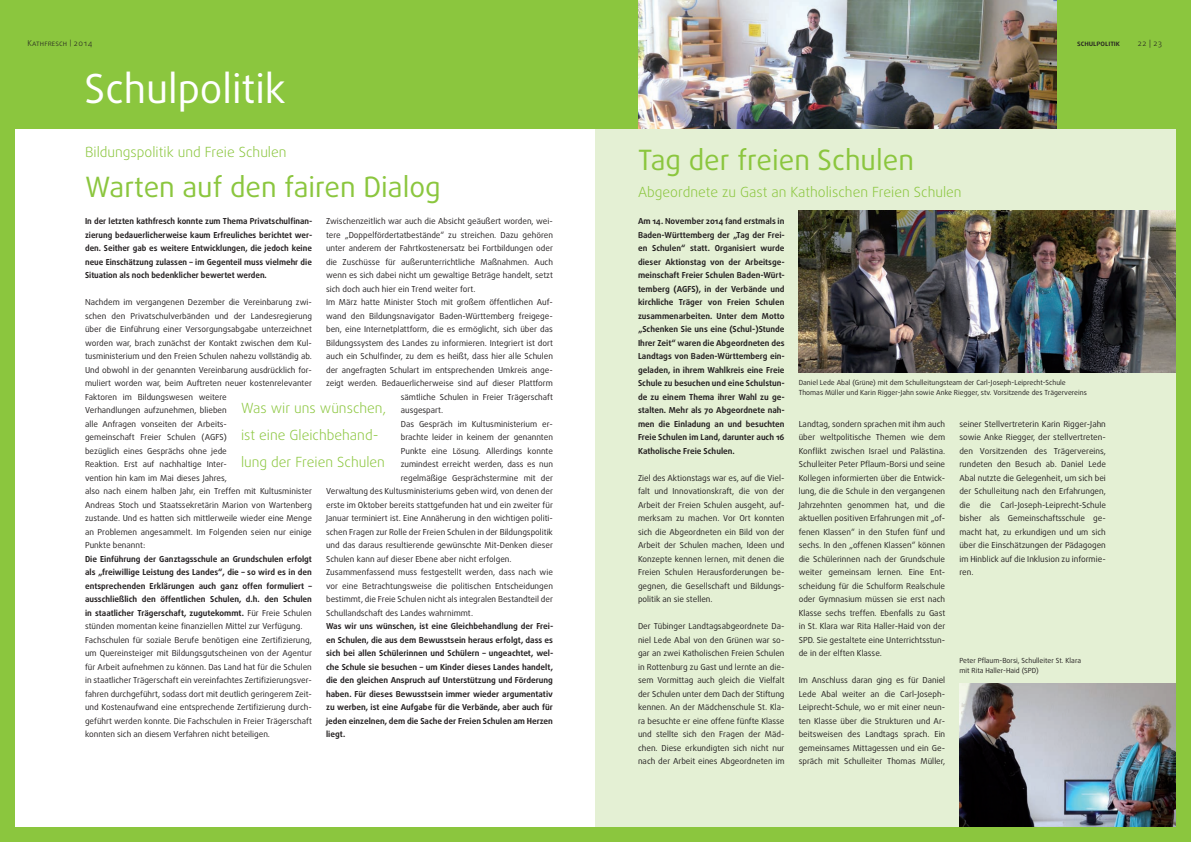
<style>
.page{position:relative;width:1191px;height:842px;background:#fff}
.page>*{position:absolute;margin:0;border:0;box-sizing:border-box;transform-origin:0 0}
.t1{font:40px "Daxline";color:#fff}
.t2{font:28px "Daxline";color:#8bc63e}
.t3{font:300 14px/27px "Daxline";color:#8bc63e}
.t4{font:8.2px/13.5px "Daxline";color:#231f20;text-align:justify}
.t5{font:700 8.2px/13.5px "Daxline";color:#231f20;text-align:justify}
.t6{font:300 8px "Daxline SC";letter-spacing:.01em;color:#231f20}
.t7{font:500 8px "Daxline SC";color:#231f20}
.t8{font:7px/10px "Daxline";color:#231f20}
.s1{font-family:"Daxline";font-size:6.8px}
.s2{font-weight:700}
</style>
<div class="page">
<div style="left:595px;top:0;width:596px;height:842px;background:#e4f0d4"></div>
<div style="left:0;top:0;width:1191px;height:129px;background:#8bc63e"></div>
<div style="left:0;top:0;width:14px;height:842px;background:#8bc63e"></div>
<img style="left:959px;top:683px;width:217px;height:145px">
<img style="left:798px;top:211px;width:378px;height:162px">
<img style="left:638px;top:0;width:418px;height:129px">
<div style="left:1176px;top:0;width:15px;height:842px;background:#8bc63e"></div>
<div style="left:0;top:828px;width:1191px;height:14px;background:#8bc63e"></div>
<p class="t6" style="left:28px;top:38px;width:66px">Kathfresch <span class="s1">|</span> 2014</p>
<p class="t7" style="left:1077px;top:38px;width:45px">schulpolitik</p>
<p class="t6" style="left:1137px;top:38px;width:27px">22 | 23</p>
<h1 class="t1" style="left:85px;top:64px;width:203px">Schulpolitik</h1>
<h3 class="t3" style="left:85px;top:138px;width:203px">Bildungspolitik und Freie Schulen</h3>
<h2 class="t2" style="left:85px;top:170px;width:357px">Warten auf den fairen Dialog</h2>
<p class="t4" style="left:326px;top:214px;width:228px">Zwischenzeitlich war auch die Absicht geäußert worden, wei-</p>
<p class="t4" style="left:326px;top:228px;width:228px">tere „Doppelfördertatbestände“ zu streichen. Dazu gehören</p>
<p class="t4" style="left:326px;top:241px;width:228px">unter anderem der Fahrtkostenersatz bei Fortbildungen oder</p>
<p class="t4" style="left:326px;top:255px;width:228px">die Zuschüsse für außerunterrichtliche Maßnahmen. Auch</p>
<p class="t4" style="left:326px;top:268px;width:228px">wenn es sich dabei nicht um gewaltige Beträge handelt, setzt</p>
<p class="t4" style="left:326px;top:282px;width:151px">sich doch auch hier ein Trend weiter fort.</p>
<p class="t4" style="left:326px;top:295px;width:228px">Im März hatte Minister Stoch mit großem öffentlichen Auf-</p>
<p class="t4" style="left:326px;top:309px;width:228px">wand den Bildungsnavigator Baden-Württemberg freigege-</p>
<p class="t4" style="left:326px;top:322px;width:228px">ben, eine Internetplattform, die es ermöglicht, sich über das</p>
<p class="t4" style="left:326px;top:336px;width:228px">Bildungssystem des Landes zu informieren. Integriert ist dort</p>
<p class="t4" style="left:326px;top:349px;width:228px">auch ein Schulfinder, zu dem es heißt, dass hier alle Schulen</p>
<p class="t4" style="left:326px;top:363px;width:228px">der angefragten Schulart im entsprechenden Umkreis ange-</p>
<p class="t4" style="left:326px;top:376px;width:228px">zeigt werden. Bedauerlicherweise sind auf dieser Plattform</p>
<p class="t4" style="left:401px;top:390px;width:154px">sämtliche Schulen in Freier Trägerschaft</p>
<p class="t4" style="left:401px;top:403px;width:44px">ausgespart.</p>
<p class="t4" style="left:401px;top:417px;width:154px">Das Gespräch im Kultusministerium er-</p>
<p class="t4" style="left:401px;top:430px;width:154px">brachte leider in keinem der genannten</p>
<p class="t4" style="left:401px;top:444px;width:154px">Punkte eine Lösung. Allerdings konnte</p>
<p class="t4" style="left:401px;top:457px;width:154px">zumindest erreicht werden, dass es nun</p>
<p class="t4" style="left:401px;top:471px;width:154px">regelmäßige Gesprächstermine mit der</p>
<p class="t4" style="left:326px;top:484px;width:228px">Verwaltung des Kultusministeriums geben wird, von denen der</p>
<p class="t4" style="left:326px;top:498px;width:228px">erste im Oktober bereits stattgefunden hat und ein zweiter für</p>
<p class="t4" style="left:326px;top:511px;width:228px">Januar terminiert ist. Eine Annäherung in den wichtigen politi-</p>
<p class="t4" style="left:326px;top:525px;width:228px">schen Fragen zur Rolle der Freien Schulen in der Bildungspolitik</p>
<p class="t4" style="left:326px;top:538px;width:228px">und das daraus resultierende gewünschte Mit-Denken dieser</p>
<p class="t4" style="left:326px;top:552px;width:187px">Schulen kann auf dieser Ebene aber nicht erfolgen.</p>
<p class="t4" style="left:326px;top:565px;width:228px">Zusammenfassend muss festgestellt werden, dass nach wie</p>
<p class="t4" style="left:326px;top:579px;width:228px">vor eine Betrachtungsweise die politischen Entscheidungen</p>
<p class="t4" style="left:326px;top:592px;width:228px">bestimmt, die Freie Schulen nicht als integralen Bestandteil der</p>
<p class="t4" style="left:326px;top:606px;width:148px">Schullandschaft des Landes wahrnimmt.</p>
<p class="t5" style="left:326px;top:619px;width:229px">Was wir uns wünschen, ist eine Gleichbehandlung der Frei&shy;en Schulen, die aus dem Bewusstsein heraus erfolgt, dass es sich bei allen Schülerinnen und Schülern – ungeachtet, wel&shy;che Schule sie besuchen – um Kinder dieses Landes handelt, die den gleichen Anspruch auf Unterstützung und Förderung haben. Für dieses Bewusstsein immer wieder argumentativ zu werben, ist eine Aufgabe für die Verbände, aber auch für jeden einzelnen, dem die Sache der Freien Schulen am Herzen liegt.</p>
<p class="t5" style="left:85px;top:215px;width:229px">In der letzten kathfresch konnte zum Thema Privatschulfinan&shy;zierung bedauerlicherweise kaum Erfreuliches berichtet wer&shy;den. Seither gab es weitere Entwicklungen, die jedoch keine neue Einschätzung zulassen – im Gegenteil muss vielmehr die Situation als noch bedenklicher bewertet werden.</p>
<p class="t4" style="left:85px;top:296px;width:228px;text-align:left">Nachdem im vergangenen Dezember die Vereinbarung zwi&shy;schen den Privatschulverbänden und der Landesregierung über die Einführung einer Versorgungsabgabe unterzeichnet worden war, brach zunächst der Kontakt zwischen dem Kul&shy;tusministerium und den Freien Schulen nahezu vollständig ab.<br>Und obwohl in der genannten Vereinbarung ausdrücklich for&shy;muliert worden war, beim Auftreten neuer kostenrelevanter Faktoren im Bildungswesen weitere<br>Verhandlungen aufzunehmen, blieben<br>alle Anfragen vonseiten der Arbeits-<br>gemeinschaft Freier Schulen (AGFS)<br>bezüglich eines Gesprächs ohne jede<br>Reaktion. Erst auf nachhaltige Inter-<br>vention hin kam im Mai dieses Jahres,<br>also nach einem halben Jahr, ein Treffen mit Kultusminister Andreas Stoch und Staatssekretärin Marion von Wartenberg zustande. Und es hatten sich mittlerweile wieder eine Menge an Problemen angesammelt. Im Folgenden seien nur einige Punkte benannt:</p>
<p class="t4" style="left:85px;top:552px;width:228px;text-align:left"><span class="s2">Die Einführung der Ganztagsschule an Grundschulen erfolgt als „freiwillige Leistung des Landes“, die – so wird es in den entsprechenden Erklärungen auch ganz offen formuliert – ausschließlich den öffentlichen Schulen, d.h. den Schulen in staatlicher Trägerschaft, zugutekommt.</span> Für Freie Schulen stünden momentan keine finanziellen Mittel zur Verfügung.<br>Fachschulen für soziale Berufe benötigen eine Zertifizierung, um Quereinsteiger mit Bildungsgutscheinen von der Agentur für Arbeit aufnehmen zu können. Das Land hat für die Schulen in staatlicher Trägerschaft ein vereinfachtes Zertifizierungsver&shy;fahren durchgeführt, sodass dort mit deutlich geringerem Zeit&shy;und Kostenaufwand eine entsprechende Zertifizierung durch&shy;geführt werden konnte. Die Fachschulen in Freier Trägerschaft konnten sich an diesem Verfahren nicht beteiligen.</p>
<h3 class="t3" style="left:241px;top:395px;width:147px">Was wir uns wünschen, ist eine Gleichbehand&shy;lung der Freien Schulen</h3>
<h2 class="t2" style="left:638px;top:143px;width:277px">Tag der freien Schulen</h2>
<h3 class="t3" style="left:638px;top:179px;width:325px">Abgeordnete zu Gast an Katholischen Freien Schulen</h3>
<p class="t5" style="left:638px;top:215px;width:148px">Am 14. November 2014 fand erstmals in Baden-Württemberg der „Tag der Frei&shy;en Schulen“ statt. Organisiert wurde dieser Aktionstag von der Arbeitsge&shy;meinschaft Freier Schulen Baden-Würt&shy;temberg (AGFS), in der Verbände und kirchliche Träger von Freien Schulen zusammenarbeiten. Unter dem Motto „Schenken Sie uns eine (Schul-)Stunde Ihrer Zeit“ waren die Abgeordneten des Landtags von Baden-Württemberg ein&shy;geladen, in ihrem Wahlkreis eine Freie Schule zu besuchen und eine Schulstun&shy;de zu einem Thema ihrer Wahl zu ge&shy;stalten. Mehr als 70 Abgeordnete nah&shy;men die Einladung an und besuchten Freie Schulen im Land, darunter auch 16<br>Katholische Freie Schulen.</p>
<p class="t4" style="left:638px;top:471px;width:148px">Ziel des Aktionstags war es, auf die Viel&shy;falt und Innovationskraft, die von der Arbeit der Freien Schulen ausgeht, auf&shy;merksam zu machen. Vor Ort konnten sich die Abgeordneten ein Bild von der Arbeit der Schulen machen, Ideen und Konzepte kennen lernen, mit denen die Freien Schulen Herausforderungen be&shy;gegnen, die Gesellschaft und Bildungs&shy;politik an sie stellen.</p>
<p class="t4" style="left:638px;top:620px;width:148px">Der Tübinger Landtagsabgeordnete Da&shy;niel Lede Abal von den Grünen war so&shy;gar an zwei Katholischen Freien Schulen in Rottenburg zu Gast und lernte an die&shy;sem Vormittag auch gleich die Vielfalt der Schulen unter dem Dach der Stiftung kennen. An der Mädchenschule St. Kla&shy;ra besuchte er eine offene fünfte Klasse und stellte sich den Fragen der Mäd&shy;chen. Diese erkundigten sich nicht nur nach der Arbeit eines Abgeordneten im</p>
<p class="t8" style="left:798px;top:377px;width:290px">Daniel Lede Abal (Grüne) mit dem Schulleitungsteam der Carl-Joseph-Leiprecht-Schule<br>Thomas Müller und Karin Rigger-Jahn sowie Anke Riegger, stv. Vorsitzende des Trägervereins</p>
<p class="t4" style="left:798px;top:417px;width:148px">Landtag, sondern sprachen mit ihm auch über weltpolitische Themen wie dem Konflikt zwischen Israel und Palästina.<br>Schulleiter Peter Pflaum-Borsi und seine Kollegen informierten über die Entwick&shy;lung, die die Schule in den vergangenen Jahrzehnten genommen hat, und die aktuellen positiven Erfahrungen mit „of&shy;fenen Klassen“ in den Stufen fünf und sechs. In den „offenen Klassen“ können die Schülerinnen nach der Grundschule weiter gemeinsam lernen. Eine Ent&shy;scheidung für die Schulform Realschule oder Gymnasium müssen sie erst nach Klasse sechs treffen. Ebenfalls zu Gast in St. Klara war Rita Haller-Haid von der SPD. Sie gestaltete eine Unterrichtsstun&shy;de in der elften Klasse.</p>
<p class="t4" style="left:798px;top:673px;width:148px">Im Anschluss daran ging es für Daniel Lede Abal weiter an die Carl-Joseph-Leiprecht-Schule, wo er mit einer neun&shy;ten Klasse über die Strukturen und Ar&shy;beitsweisen des Landtags sprach. Ein gemeinsames Mittagessen und ein Ge&shy;spräch mit Schulleiter Thomas Müller,</p>
<p class="t4" style="left:959px;top:417px;width:148px">seiner Stellvertreterin Karin Rigger-Jahn sowie Anke Riegger, der stellvertreten&shy;den Vorsitzenden des Trägervereins, rundeten den Besuch ab. Daniel Lede Abal nutzte die Gelegenheit, um sich bei der Schulleitung nach den Erfahrungen, die die Carl-Joseph-Leiprecht-Schule bisher als Gemeinschaftsschule ge&shy;macht hat, zu erkundigen und um sich über die Einschätzungen der Pädagogen im Hinblick auf die Inklusion zu informie&shy;ren.</p>
<p class="t8" style="left:959px;top:656px;width:123px">Peter Pflaum-Borsi, Schulleiter St. Klara mit Rita Haller-Haid (SPD)</p>
</div>
